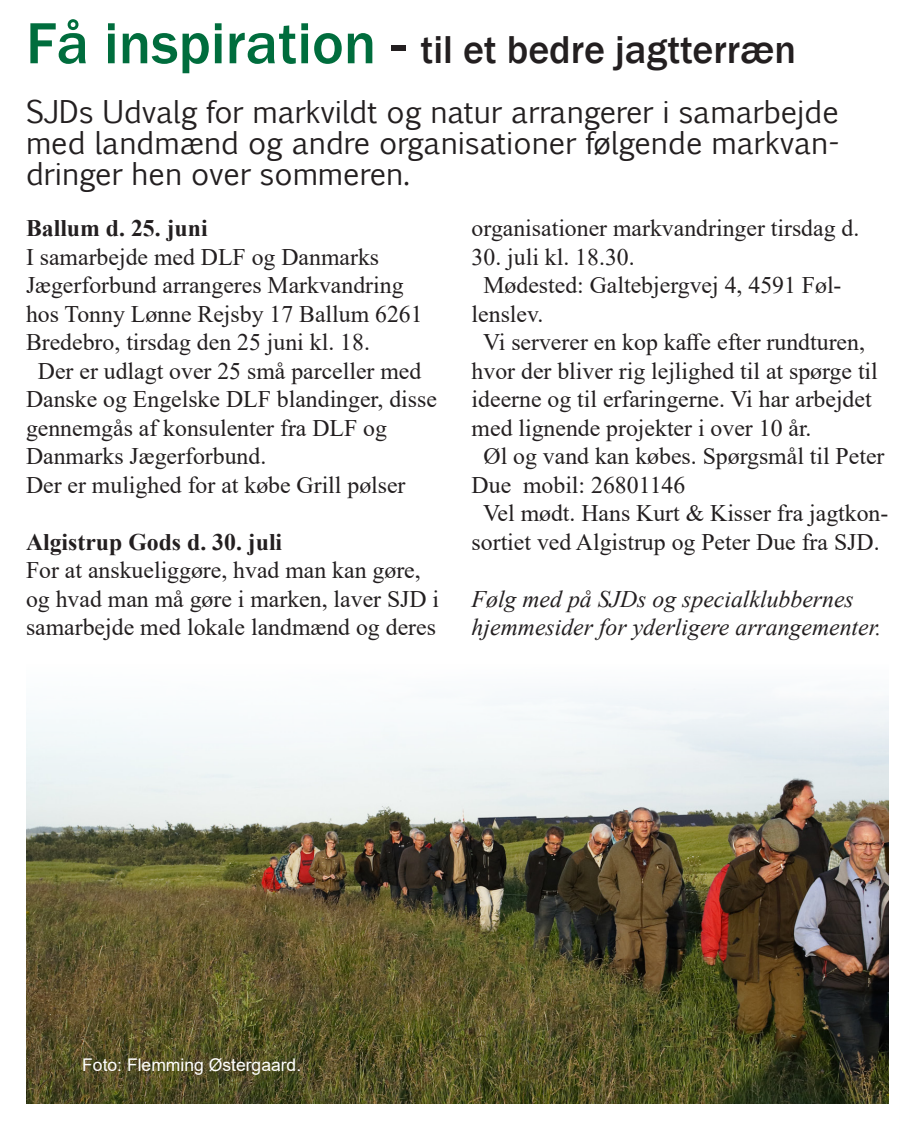
<style>
.page{position:relative;width:922px;height:1134px;background:#fff}
.page>*{position:absolute;margin:0;border:0;box-sizing:border-box;transform-origin:0 0}
.t1{font:500 40px "Franklin Gothic";color:#231f20}
.t2{font:30px/31px "Euphemia CAS";color:#231f20;text-align:justify}
.t3{font:23.75px/28.5px "Times New Roman";color:#231f20}
.t4{font:italic 23.75px/28.5px "Times New Roman";color:#231f20}
.t5{font:700 23.75px "Times New Roman";color:#231f20}
.t6{font:17.5px "Arial";color:#fff}
.s1{font-size:60px;color:#006d3d}
.s2{font-size:60px}
</style>
<div class="page">
<img style="left:26px;top:688px;width:862px;height:415px">
<p class="t1" style="left:26px;top:25px;width:771px"><span class="s1">Få inspiration</span> <span class="s2">-</span> til et bedre jagtterræn</p>
<p class="t2" style="left:26px;top:97px;width:814px">SJDs Udvalg for markvildt og natur arrangerer i samarbejde med landmænd og andre organisationer følgende markvan&shy;dringer hen over sommeren.</p>
<p class="t5" style="left:26px;top:211px;width:183px">Ballum d. 25. juni</p>
<p class="t3" style="left:26px;top:242px;width:398px">I samarbejde med DLF og Danmarks Jægerforbund arrangeres Markvandring hos Tonny Lønne Rejsby 17 Ballum 6261<br>Bredebro, tirsdag den 25 juni kl. 18.</p>
<p class="t3" style="left:26px;top:356px;width:412px;text-indent:12px">Der er udlagt over 25 små parceller med Danske og Engelske DLF blandinger, disse gennemgås af konsulenter fra DLF og Danmarks Jægerforbund.</p>
<p class="t3" style="left:26px;top:470px;width:381px">Der er mulighed for at købe Grill pølser</p>
<p class="t5" style="left:26px;top:525px;width:258px">Algistrup Gods d. 30. juli</p>
<p class="t3" style="left:26px;top:555px;width:414px">For at anskueliggøre, hvad man kan gøre, og hvad man må gøre i marken, laver SJD i samarbejde med lokale landmænd og deres</p>
<p class="t3" style="left:471px;top:213px;width:389px">organisationer markvandringer tirsdag d.</p>
<p class="t3" style="left:471px;top:242px;width:164px">30. juli kl. 18.30.</p>
<p class="t3" style="left:471px;top:270px;width:371px;text-indent:12px">Mødested: Galtebjergvej 4, 4591 Føl&shy;lenslev.</p>
<p class="t3" style="left:471px;top:327px;width:407px;text-indent:11px">Vi serverer en kop kaffe efter rundturen, hvor der bliver rig lejlighed til at spørge til ideerne og til erfaringerne. Vi har arbejdet med lignende projekter i over 10 år.</p>
<p class="t3" style="left:471px;top:441px;width:414px;text-indent:12px">Øl og vand kan købes. Spørgsmål til Peter<br>Due mobil: 26801146</p>
<p class="t3" style="left:471px;top:498px;width:418px;text-align:center">Vel mødt. Hans Kurt &amp; Kisser fra jagtkon&shy;sortiet ved Algistrup og Peter Due fra SJD.</p>
<p class="t4" style="left:471px;top:584px;width:411px">Følg med på SJDs og specialklubbernes hjemmesider for yderligere arrangementer.</p>
<p class="t6" style="left:82px;top:1053px;width:220px">Foto: Flemming Østergaard.</p>
</div>
